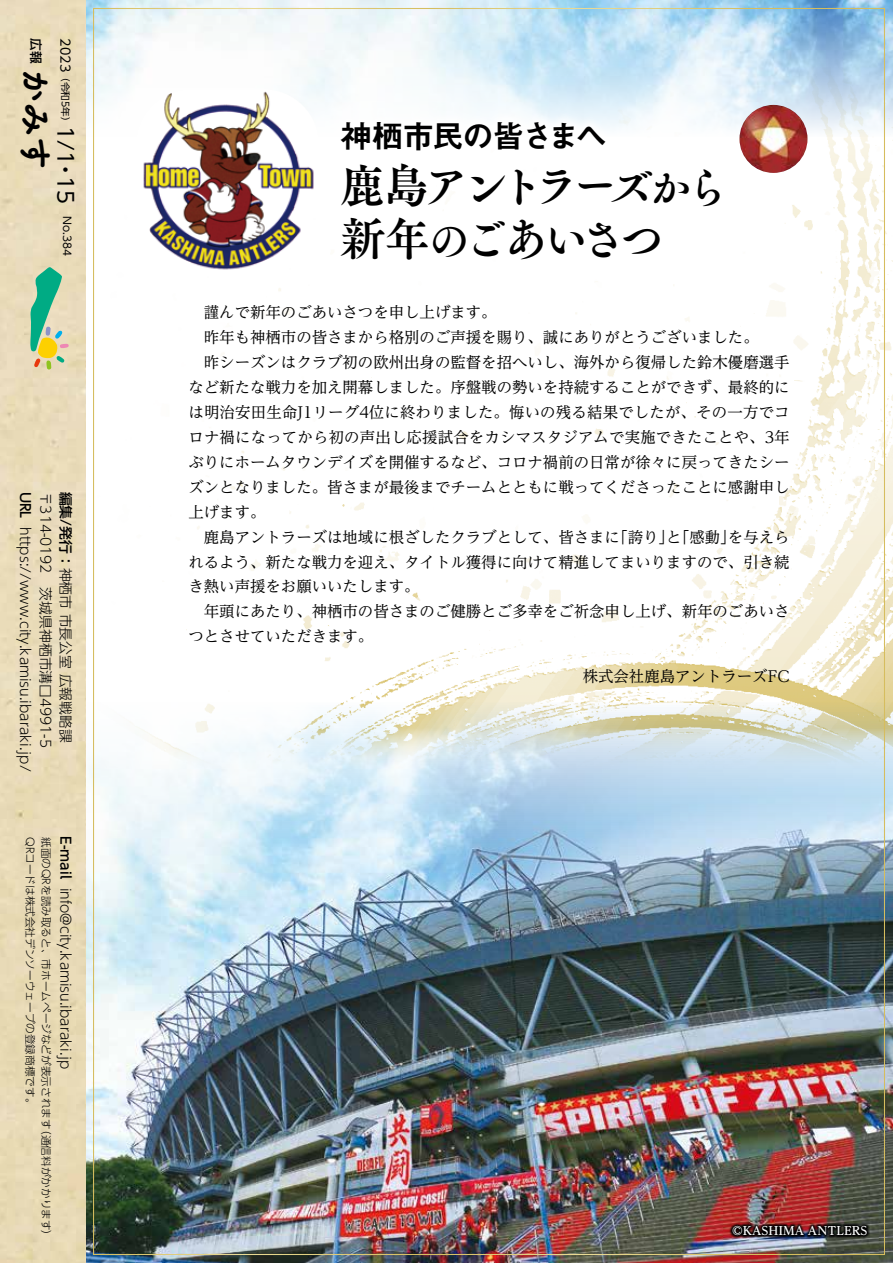
<style>
.page{position:relative;width:893px;height:1263px;background:#fff}
.page>*{position:absolute;margin:0;border:0;box-sizing:border-box;transform-origin:0 0}
.t1{font:45.75px/53.1px "Tsuku A Old Min Pr 6 B";letter-spacing:-.135em;color:#000}
.t2{font:34.05px "Tsuku A Rd Gothic Std E";color:#000}
.t3{font:31.95px "Midashi Go Pr 6 N MB31";letter-spacing:-.065em;color:#000}
.t4{font:15.45px/25px "UD Reimin Pr 6";color:#000}
.t5{font:300 13.8px/20.2px "UD Shin Go Pro";color:#000}
.t6{font:500 13.8px "UD Shin Go Pro";color:#000}
.t7{font:500 12.75px "UD Shin Go Pr 6";color:#000}
.t8{font:700 11.7px "UD Reimin Pr 6";color:#fff}
.t9{font:300 10.65px "UD Shin Go Pro";color:#000}
.t10{font:9.6px "UD Shin Go Pr 6";color:#000}
.s1{font-size:12.75px}
.s2{font-size:21.3px}
.s3{font-size:10.65px}
.s4{font-weight:500}
.s5{font-size:42.45px}
</style>
<div class="page">
<img style="left:85px;top:137px;width:808px;height:565px">
<img style="left:85px;top:702px;width:808px;height:561px">
<img style="left:85px;top:0;width:808px;height:137px">
<img style="left:729px;top:1222px;width:141px;height:17px">
<div style="left:329px;top:110px;width:402px;height:161px;background:#fff"></div>
<img style="left:136px;top:89px;width:183px;height:185px">
<img style="left:739px;top:105px;width:68px;height:68px;border-radius:34px">
<svg style="left:30px;top:267px;width:39px;height:102px;background:#9ac798"></svg>
<p class="t7" style="left:46px;top:38px;width:27px;rotate:90deg">広報</p>
<h2 class="t2" style="left:63px;top:68px;width:104px;rotate:90deg">かみす</h2>
<p class="t10" style="left:73px;top:38px;width:219px;rotate:90deg"><span class="s1">2023</span>（令和5年）<span class="s2">1/1・15</span> <span class="s3">No.384</span></p>
<p class="t5" style="left:77px;top:492px;width:253px;rotate:90deg"><span class="s4">編集/発行：</span>神栖市 市長公室 広報戦略課</p>
<p class="t6" style="left:37px;top:492px;width:28px;rotate:90deg">URL</p>
<p class="t5" style="left:56px;top:527px;width:246px;text-indent:-36px;rotate:90deg">〒314-0192　茨城県神栖市溝口4991-5 https://www.city.kamisu.ibaraki.jp/</p>
<p class="t5" style="left:76px;top:836px;width:235px;rotate:90deg"><span class="s4">E-mail</span> info@city.kamisu.ibaraki.jp</p>
<p class="t9" style="left:39px;top:837px;width:273px;rotate:90deg">QRコードは株式会社デンソーウェーブの登録商標です。</p>
<p class="t9" style="left:55px;top:837px;width:406px;rotate:90deg">紙面のQRを読み取ると、市ホームページなどが表示されます（通信料がかかります）</p>
<h3 class="t3" style="left:340px;top:111px;width:269px">神栖市民の皆さまへ</h3>
<h1 class="t1" style="left:340px;top:158px;width:389px">鹿島アントラーズ<span class="s5">から</span>新年<span class="s5">の</span>ごあいさつ</h1>
<p class="t4" style="left:188px;top:299px;width:603px">　謹んで新年のごあいさつを申し上げます。<br>　昨年も神栖市の皆さまから格別のご声援を賜り、誠にありがとうございました。<br>　昨シーズンはクラブ初の欧州出身の監督を招へいし、海外から復帰した鈴木優磨選手など新たな戦力を加え開幕しました。序盤戦の勢いを持続することができず、最終的には明治安田生命J1リーグ4位に終わりました。悔いの残る結果でしたが、その一方でコロナ禍になってから初の声出し応援試合をカシマスタジアムで実施できたことや、3年ぶりにホームタウンデイズを開催するなど、コロナ禍前の日常が徐々に戻ってきたシーズンとなりました。皆さまが最後までチームとともに戦ってくださったことに感謝申し上げます。<br>　鹿島アントラーズは地域に根ざしたクラブとして、皆さまに「誇り」と「感動」を与えられるよう、新たな戦力を迎え、タイトル獲得に向けて精進してまいりますので、引き続き熱い声援をお願いいたします。<br>　年頭にあたり、神栖市の皆さまのご健勝とご多幸をご祈念申し上げ、新年のごあいさつとさせていただきます。</p>
<p class="t4" style="left:583px;top:663px;width:208px">株式会社鹿島アントラーズFC</p>
<p class="t8" style="left:732px;top:1221px;width:137px">©KASHIMA ANTLERS</p>
</div>
